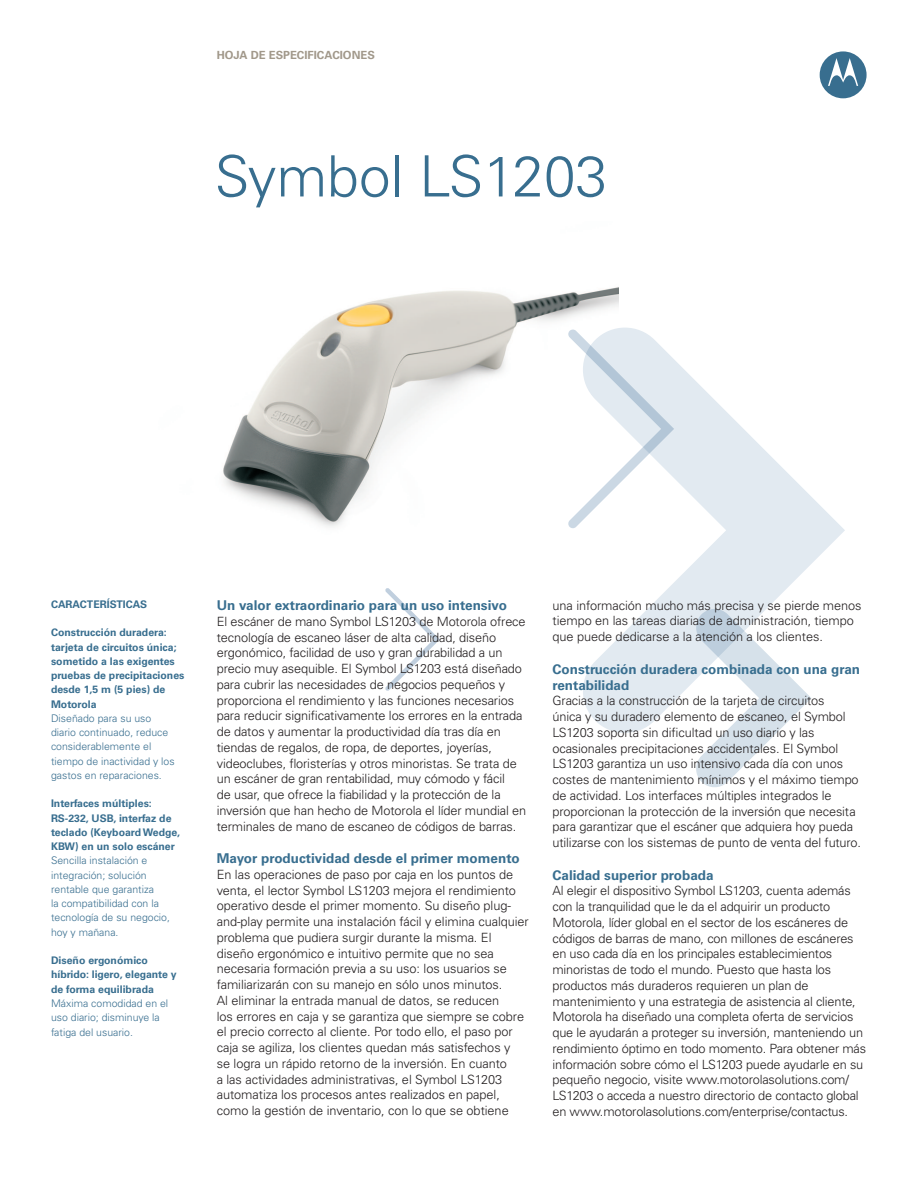
<style>
.page{position:relative;width:918px;height:1188px;background:#fff}
.page>*{position:absolute;margin:0;border:0;box-sizing:border-box;transform-origin:0 0}
.t1{font:300 57px "Univers LT Std";color:#386e8f}
.t2{font:700 13.5px/16.2px "Univers LT Std";color:#386e8f}
.t3{font:300 12.75px/15.8px "Univers LT Std";letter-spacing:-.01em;color:#231f20}
.t4{font:700 11.25px "Univers LT Std";color:#a1988a}
.t5{font:300 10.5px/14.2px "Univers LT Std";color:#386e8f}
.t6{font:700 10.5px/14.2px "Univers LT Std";color:#386e8f}
</style>
<div class="page">
<img style="left:223px;top:287px;width:395px;height:240px">
<svg style="left:581px;top:326px;width:264px;height:407px"></svg>
<svg style="left:385px;top:588px;width:55px;height:103px"></svg>
<svg style="left:695px;top:607px;width:116px;height:180px"></svg>
<svg style="left:568px;top:329px;width:106px;height:200px"></svg>
<svg style="left:820px;top:51px;width:47px;height:47px"></svg>
<p class="t4" style="left:217px;top:49px;width:160px">Hoja de ESPECIFICACIONES</p>
<h1 class="t1" style="left:215px;top:142px;width:394px">Symbol LS1203</h1>
<p class="t6" style="left:51px;top:597px;width:98px">CARACTERÍSTICAS</p>
<p class="t6" style="left:51px;top:626px;width:135px">Construcción duradera: tarjeta de circuitos única; sometido a las exigentes pruebas de precipitaciones desde 1,5 m (5 pies) de<br>Motorola</p>
<p class="t5" style="left:51px;top:711px;width:125px">Diseñado para su uso diario continuado, reduce considerablemente el tiempo de inactividad y los gastos en reparaciones.</p>
<p class="t6" style="left:51px;top:797px;width:131px">Interfaces múltiples:<br>RS-232, USB, interfaz de teclado (Keyboard Wedge,<br>KBW) en un solo escáner</p>
<p class="t5" style="left:51px;top:854px;width:121px">Sencilla instalación e integración; solución rentable que garantiza<br>la compatibilidad con la tecnología de su negocio, hoy y mañana.</p>
<p class="t6" style="left:51px;top:953px;width:127px">Diseño ergonómico híbrido: ligero, elegante y de forma equilibrada</p>
<p class="t5" style="left:51px;top:996px;width:119px;line-height:14.7px">Máxima comodidad en el uso diario; disminuye la fatiga del usuario.</p>
<p class="t2" style="left:217px;top:597px;width:292px">Un valor extraordinario para un uso intensivo</p>
<p class="t3" style="left:217px;top:614px;width:311px">El escáner de mano Symbol LS1203 de Motorola ofrece tecnología de escaneo láser de alta calidad, diseño ergonómico, facilidad de uso y gran durabilidad a un precio muy asequible. El Symbol LS1203 está diseñado para cubrir las necesidades de negocios pequeños y proporciona el rendimiento y las funciones necesarios para reducir significativamente los errores en la entrada de datos y aumentar la productividad día tras día en tiendas de regalos, de ropa, de deportes, joyerías, videoclubes, floristerías y otros minoristas. Se trata de un escáner de gran rentabilidad, muy cómodo y fácil<br>de usar, que ofrece la fiabilidad y la protección de la inversión que han hecho de Motorola el líder mundial en terminales de mano de escaneo de códigos de barras.</p>
<p class="t2" style="left:217px;top:850px;width:304px">Mayor productividad desde el primer momento</p>
<p class="t3" style="left:217px;top:866px;width:314px">En las operaciones de paso por caja en los puntos de venta, el lector Symbol LS1203 mejora el rendimiento operativo desde el primer momento. Su diseño plug&shy;and-play permite una instalación fácil y elimina cualquier problema que pudiera surgir durante la misma. El diseño ergonómico e intuitivo permite que no sea necesaria formación previa a su uso: los usuarios se familiarizarán con su manejo en sólo unos minutos.<br>Al eliminar la entrada manual de datos, se reducen<br>los errores en caja y se garantiza que siempre se cobre el precio correcto al cliente. Por todo ello, el paso por caja se agiliza, los clientes quedan más satisfechos y<br>se logra un rápido retorno de la inversión. En cuanto<br>a las actividades administrativas, el Symbol LS1203 automatiza los procesos antes realizados en papel, como la gestión de inventario, con lo que se obtiene</p>
<p class="t3" style="left:552px;top:597px;width:311px">una información mucho más precisa y se pierde menos tiempo en las tareas diarias de administración, tiempo que puede dedicarse a la atención a los clientes.</p>
<p class="t2" style="left:553px;top:661px;width:309px">Construcción duradera combinada con una gran rentabilidad</p>
<p class="t3" style="left:553px;top:693px;width:310px">Gracias a la construcción de la tarjeta de circuitos<br>única y su duradero elemento de escaneo, el Symbol LS1203 soporta sin dificultad un uso diario y las ocasionales precipitaciones accidentales. El Symbol LS1203 garantiza un uso intensivo cada día con unos costes de mantenimiento mínimos y el máximo tiempo de actividad. Los interfaces múltiples integrados le proporcionan la protección de la inversión que necesita para garantizar que el escáner que adquiera hoy pueda utilizarse con los sistemas de punto de venta del futuro.</p>
<p class="t2" style="left:553px;top:867px;width:163px">Calidad superior probada</p>
<p class="t3" style="left:553px;top:883px;width:315px">Al elegir el dispositivo Symbol LS1203, cuenta además con la tranquilidad que le da el adquirir un producto Motorola, líder global en el sector de los escáneres de códigos de barras de mano, con millones de escáneres en uso cada día en los principales establecimientos minoristas de todo el mundo. Puesto que hasta los productos más duraderos requieren un plan de mantenimiento y una estrategia de asistencia al cliente, Motorola ha diseñado una completa oferta de servicios que le ayudarán a proteger su inversión, manteniendo un rendimiento óptimo en todo momento. Para obtener más información sobre cómo el LS1203 puede ayudarle en su pequeño negocio, visite www.motorolasolutions.com/ LS1203 o acceda a nuestro directorio de contacto global en www.motorolasolutions.com/enterprise/contactus.</p>
</div>
